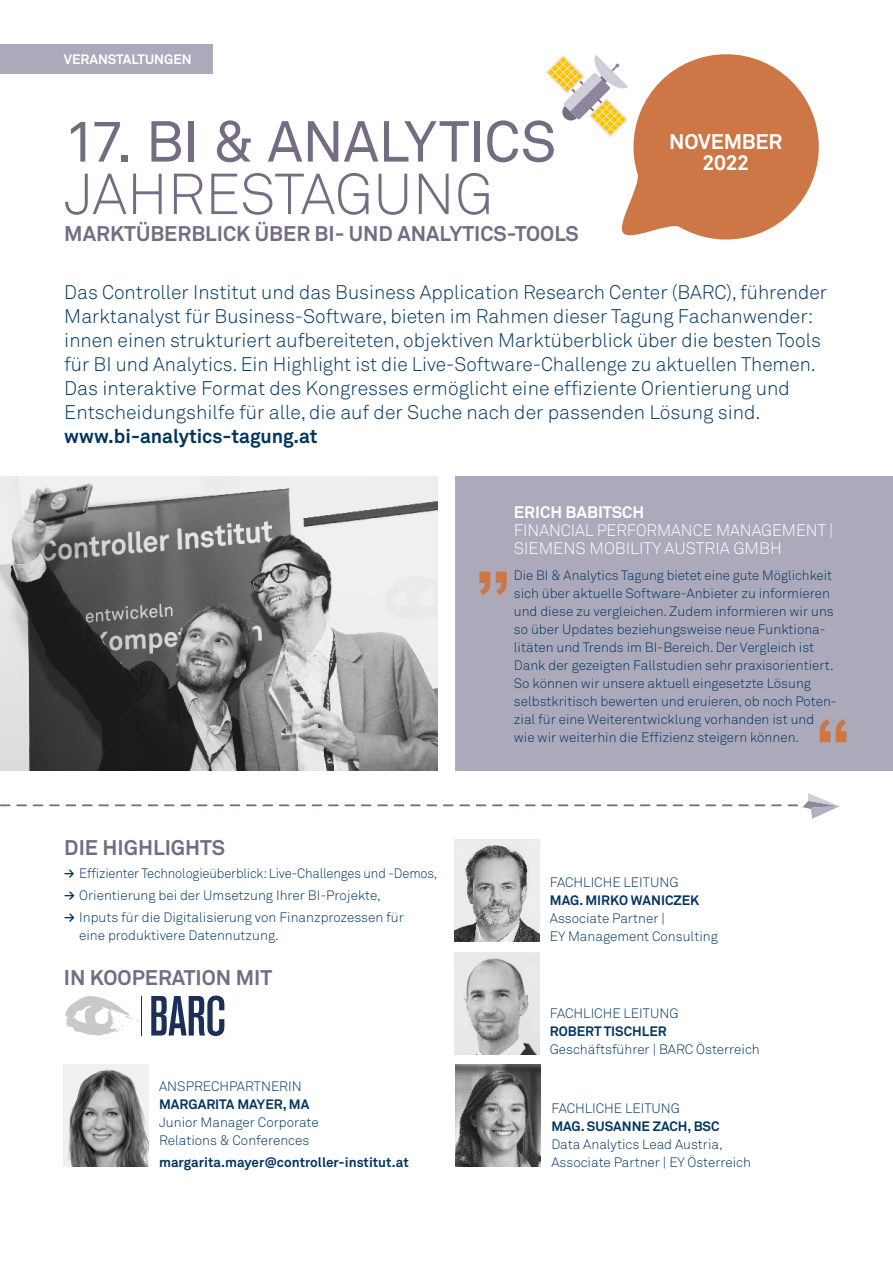
<style>
.page{position:relative;width:893px;height:1263px;background:#fff}
.page>*{position:absolute;margin:0;border:0;box-sizing:border-box;transform-origin:0 0}
.t1{font:57px "Akkurat Pro";letter-spacing:-.01em;color:#756c83}
.t2{font:57px "Akkurat Light Pro";color:#756c83}
.t3{font:700 21px "Akkurat Pro";color:#756c83}
.t4{font:700 21px/21px "Akkurat Pro";letter-spacing:-.015em;color:#fff;text-align:center}
.t5{font:19.5px/24px "Akkurat Light Pro";color:#003560}
.t6{font:700 19.5px "Akkurat Pro";color:#003560}
.t7{font:16.5px/18px "Akkurat Light Pro";color:#fff}
.t8{font:700 16.5px "Akkurat Pro";color:#fff}
.t9{font:13.5px/18px "Akkurat Light Pro";color:#003560}
.t10{font:700 13.5px "Akkurat Pro";color:#003560}
.t11{font:13.5px "Akkurat Light Pro";color:#003560;scale:.96 1}
.t12{font:700 13.5px "Akkurat Pro";color:#fff}
.s1{font-family:"Akkurat Pro";font-weight:700}
</style>
<div class="page">
<img style="left:0;top:476px;width:438px;height:295px">
<div style="left:455px;top:476px;width:438px;height:295px;background:#aca9ba"></div>
<img style="left:454px;top:952px;width:85px;height:102px">
<svg style="left:1px;top:793px;width:839px;height:26px"></svg>
<svg style="left:65px;top:996px;width:74px;height:40px"></svg>
<hr style="left:141px;top:996px;width:1px;height:39px;background:#1c2f57">
<svg style="left:151px;top:995px;width:73px;height:41px"></svg>
<svg style="left:546px;top:54px;width:273px;height:186px"></svg>
<img style="left:454px;top:839px;width:85px;height:102px">
<svg style="left:820px;top:719px;width:26px;height:23px"></svg>
<svg style="left:479px;top:572px;width:28px;height:23px"></svg>
<div style="left:0;top:44px;width:213px;height:29px;background:#aca9ba"></div>
<img style="left:64px;top:1065px;width:85px;height:102px">
<img style="left:456px;top:1065px;width:85px;height:102px">
<p class="t12" style="left:64px;top:51px;width:129px">VERANSTALTUNGEN</p>
<h1 class="t1" style="left:64px;top:109px;width:494px">17. BI &amp; ANALYTICS</h1>
<h1 class="t2" style="left:64px;top:160px;width:431px">JAHRESTAGUNG</h1>
<h2 class="t3" style="left:64px;top:220px;width:516px">MARKTÜBERBLICK ÜBER BI- UND ANALYTICS-TOOLS</h2>
<h2 class="t4" style="left:669px;top:131px;width:115px">NOVEMBER<br>2022</h2>
<p class="t5" style="left:64px;top:280px;width:764px">Das Controller Institut und das Business Application Research Center (BARC), führender Marktanalyst für Business-Software, bieten im Rahmen dieser Tagung Fachanwender: innen einen strukturiert aufbereiteten, objektiven Marktüberblick über die besten Tools für BI und Analytics. Ein Highlight ist die Live-Software-Challenge zu aktuellen Themen.<br>Das interaktive Format des Kongresses ermöglicht eine effiziente Orientierung und Entscheidungshilfe für alle, die auf der Suche nach der passenden Lösung sind.</p>
<h3 class="t6" style="left:64px;top:424px;width:255px">www.bi-analytics-tagung.at</h3>
<h2 class="t3" style="left:64px;top:835px;width:162px">DIE HIGHLIGHTS</h2>
<p class="t11" style="left:64px;top:865px;width:390px"><span class="s1">→</span> Effizienter Technologieüberblick: Live-Challenges und -Demos,</p>
<p class="t9" style="left:64px;top:886px;width:318px"><span class="s1">→</span> Orientierung bei der Umsetzung Ihrer BI-Projekte,</p>
<p class="t9" style="left:79px;top:908px;width:326px;text-indent:-15px"><span class="s1">→</span> Inputs für die Digitalisierung von Finanzprozessen für eine produktivere Datennutzung.</p>
<h2 class="t3" style="left:64px;top:965px;width:210px">IN KOOPERATION MIT</h2>
<p class="t9" style="left:159px;top:1078px;width:144px">ANSPRECHPARTNERIN</p>
<p class="t10" style="left:159px;top:1096px;width:152px">MARGARITA MAYER, MA</p>
<p class="t9" style="left:159px;top:1114px;width:161px">Junior Manager Corporate<br>Relations &amp; Conferences</p>
<p class="t10" style="left:159px;top:1154px;width:251px">margarita.mayer@controller-institut.at</p>
<p class="t8" style="left:514px;top:502px;width:132px">ERICH BABITSCH</p>
<p class="t7" style="left:514px;top:521px;width:321px">FINANCIAL PERFORMANCE MANAGEMENT |<br>SIEMENS MOBILITY AUSTRIA GMBH</p>
<p class="t9" style="left:514px;top:567px;width:324px">Die BI &amp; Analytics Tagung bietet eine gute Möglichkeit sich über aktuelle Software-Anbieter zu informieren und diese zu vergleichen. Zudem informieren wir uns so über Updates beziehungsweise neue Funktiona&shy;litäten und Trends im BI-Bereich. Der Vergleich ist Dank der gezeigten Fallstudien sehr praxisorientiert.<br>So können wir unsere aktuell eingesetzte Lösung selbstkritisch bewerten und eruieren, ob noch Poten&shy;zial für eine Weiterentwicklung vorhanden ist und wie wir weiterhin die Effizienz steigern können.</p>
<p class="t9" style="left:550px;top:873px;width:130px">FACHLICHE LEITUNG</p>
<p class="t10" style="left:550px;top:892px;width:151px">MAG. MIRKO WANICZEK</p>
<p class="t9" style="left:550px;top:909px;width:170px">Associate Partner |<br>EY Management Consulting</p>
<p class="t9" style="left:550px;top:1005px;width:130px">FACHLICHE LEITUNG</p>
<p class="t10" style="left:550px;top:1023px;width:118px">ROBERT TISCHLER</p>
<p class="t9" style="left:550px;top:1041px;width:211px">Geschäftsführer | BARC Österreich</p>
<p class="t9" style="left:551px;top:1099px;width:130px">FACHLICHE LEITUNG</p>
<p class="t10" style="left:551px;top:1118px;width:170px">MAG. SUSANNE ZACH, BSC</p>
<p class="t9" style="left:551px;top:1135px;width:201px">Data Analytics Lead Austria,<br>Associate Partner | EY Österreich</p>
</div>
